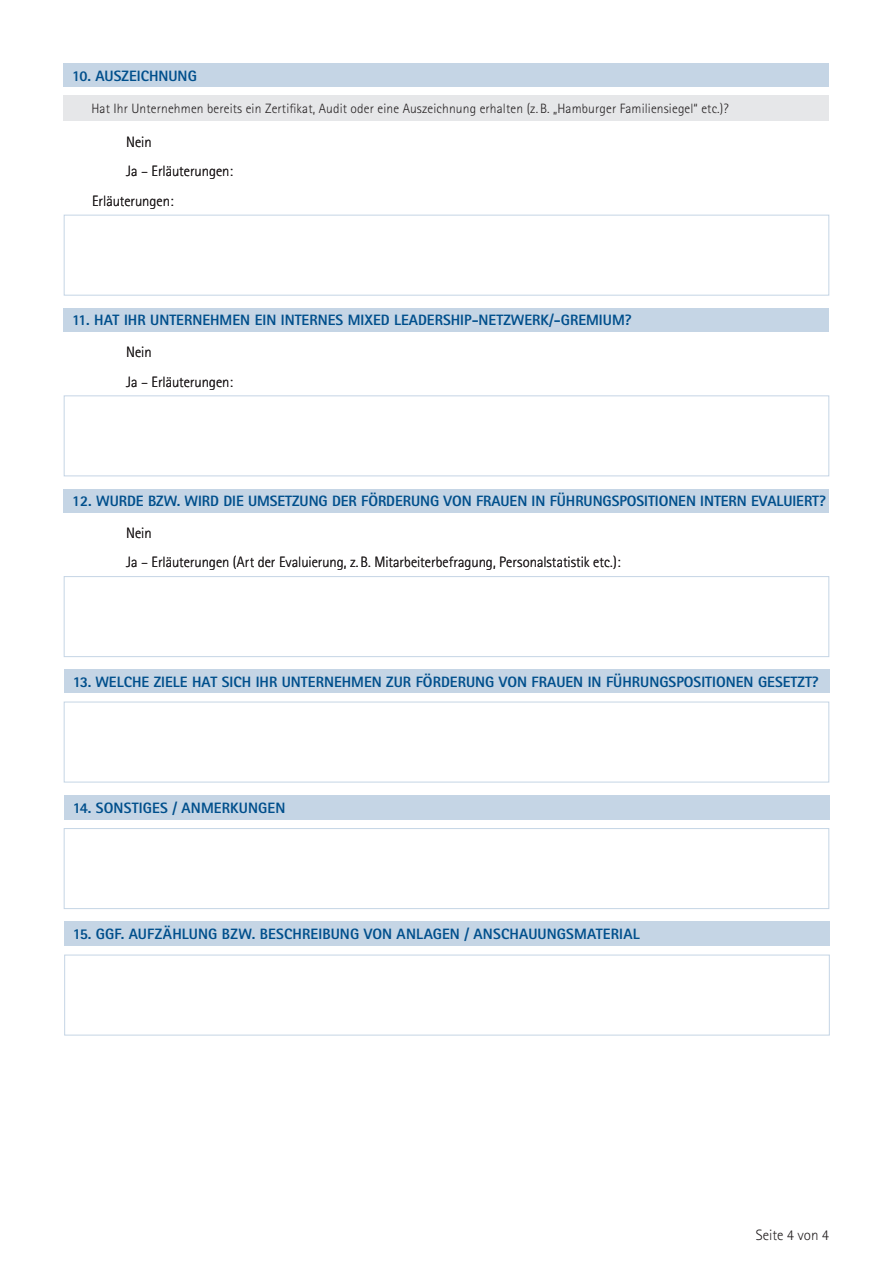
<style>
.page{position:relative;width:893px;height:1263px;background:#fff}
.page>*{position:absolute;margin:0;border:0;box-sizing:border-box;transform-origin:0 0}
.t1{font:800 15px "Rotis Sans Serif";color:#004f8c}
.t2{font:300 15px/29.5px "Rotis Sans Serif";letter-spacing:-.005em;color:#231f20}
.t3{font:300 13.5px "Rotis Sans Serif";letter-spacing:.01em;color:#231f20}
</style>
<div class="page">
<div style="left:64px;top:670px;width:766px;height:23px;background:#c5d5e5"></div>
<div style="left:64px;top:795px;width:766px;height:25px;background:#c5d5e5"></div>
<div style="left:64px;top:922px;width:766px;height:24px;background:#c5d5e5"></div>
<div style="left:64px;top:702px;width:765px;height:80px;border:1px solid #c5d5e5"></div>
<div style="left:64px;top:828px;width:765px;height:81px;border:1px solid #c5d5e5"></div>
<div style="left:64px;top:955px;width:766px;height:80px;border:1px solid #c5d5e5"></div>
<div style="left:64px;top:308px;width:765px;height:24px;background:#c5d5e5"></div>
<div style="left:64px;top:489px;width:765px;height:23px;background:#c5d5e5"></div>
<div style="left:64px;top:395px;width:765px;height:81px;border:1px solid #c5d5e5"></div>
<div style="left:64px;top:576px;width:765px;height:81px;border:1px solid #c5d5e5"></div>
<div style="left:64px;top:64px;width:765px;height:23px;background:#c5d5e5"></div>
<div style="left:64px;top:96px;width:765px;height:25px;background:#e6e7e9"></div>
<div style="left:64px;top:215px;width:765px;height:81px;border:1px solid #c5d5e5"></div>
<p class="t1" style="left:72px;top:66px;width:126px">10. AUSZEICHNUNG</p>
<p class="t3" style="left:91px;top:101px;width:639px">Hat Ihr Unternehmen bereits ein Zertifikat, Audit oder eine Auszeichnung erhalten (z. B. „Hamburger Familiensiegel“ etc.)?</p>
<p class="t2" style="left:126px;top:127px;width:27px">Nein</p>
<p class="t2" style="left:126px;top:156px;width:108px">Ja – Erläuterungen:</p>
<p class="t2" style="left:92px;top:186px;width:83px">Erläuterungen:</p>
<p class="t1" style="left:72px;top:311px;width:561px">11. HAT IHR UNTERNEHMEN EIN INTERNES MIXED LEADERSHIP-NETZWERK/-GREMIUM?</p>
<p class="t2" style="left:126px;top:337px;width:108px">Nein<br>Ja – Erläuterungen:</p>
<p class="t1" style="left:72px;top:491px;width:755px">12. WURDE BZW. WIRD DIE UMSETZUNG DER FÖRDERUNG VON FRAUEN IN FÜHRUNGSPOSITIONEN INTERN EVALUIERT?</p>
<p class="t2" style="left:126px;top:518px;width:496px">Nein<br>Ja – Erläuterungen (Art der Evaluierung, z.B. Mitarbeiterbefragung, Personalstatistik etc.):</p>
<p class="t1" style="left:73px;top:672px;width:748px">13. WELCHE ZIELE HAT SICH IHR UNTERNEHMEN ZUR FÖRDERUNG VON FRAUEN IN FÜHRUNGSPOSITIONEN GESETZT?</p>
<p class="t1" style="left:73px;top:798px;width:214px">14. SONSTIGES / ANMERKUNGEN</p>
<p class="t1" style="left:73px;top:924px;width:568px">15. GGF. AUFZÄHLUNG BZW. BESCHREIBUNG VON ANLAGEN / ANSCHAUUNGSMATERIAL</p>
<p class="t2" style="left:756px;top:1220px;width:75px">Seite 4 von 4</p>
</div>
